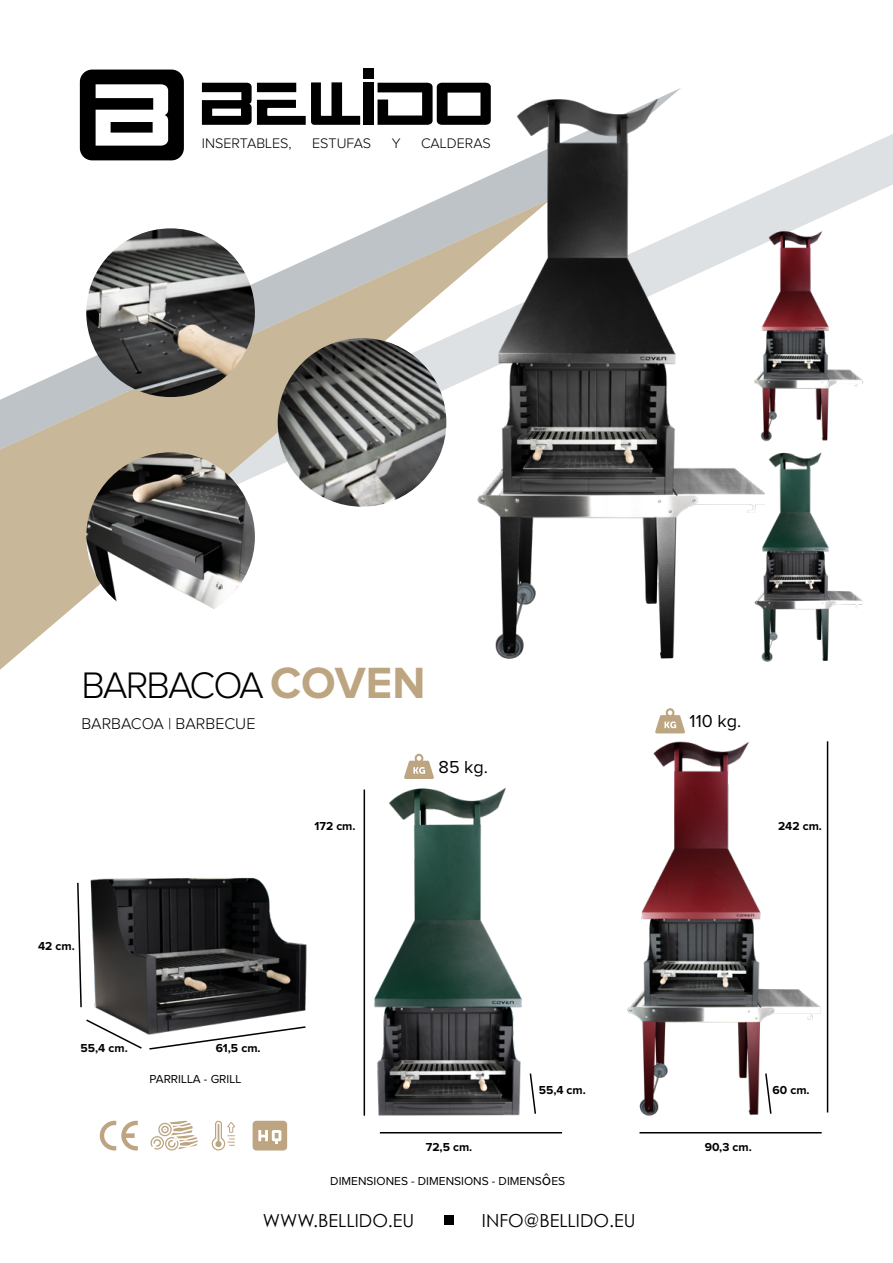
<style>
.page{position:relative;width:893px;height:1263px;background:#fff}
.page>*{position:absolute;margin:0;border:0;box-sizing:border-box;transform-origin:0 0}
.t1{font:300 38.25px "Proxima Nova";letter-spacing:-.05em;color:#000}
.t2{font:18px "Century Gothic";color:#000}
.t3{font:18px "Proxima Nova";color:#000}
.t4{font:300 16.05px "Proxima Nova";color:#000}
.t5{font:300 14.4px "Proxima Nova";color:#000}
.t6{font:700 12px "Proxima Nova";color:#000}
.t7{font:12px "Proxima Nova";color:#000}
.s1{font-weight:700;font-size:45.3px;color:#bca580}
.s2{font-size:16.5px}
</style>
<div class="page">
<svg style="left:765px;top:134px;width:128px;height:87px;fill:#dee1e3"></svg>
<svg style="left:0;top:199px;width:437px;height:470px"></svg>
<img style="left:363px;top:787px;width:199px;height:347px">
<img style="left:552px;top:733px;width:276px;height:391px">
<div style="left:80px;top:70px;width:104px;height:90px;background:#000;border-radius:12px"></div>
<svg style="left:96px;top:84px;width:72px;height:62px"></svg>
<svg style="left:202px;top:82px;width:158px;height:43px"></svg>
<svg style="left:377px;top:83px;width:60px;height:42px"></svg>
<div style="left:363px;top:82px;width:10px;height:43px;background:#000"></div>
<div style="left:363px;top:69px;width:10px;height:10px;background:#000"></div>
<hr style="left:827px;top:741px;width:1px;height:371px;background:#000">
<hr style="left:364px;top:789px;width:1px;height:327px;background:#000">
<svg style="left:764px;top:1072px;width:8px;height:43px"></svg>
<svg style="left:529px;top:1072px;width:8px;height:43px"></svg>
<div style="left:444px;top:1215px;width:10px;height:9px;background:#000"></div>
<img style="left:86px;top:228px;width:169px;height:169px;border-radius:84px">
<img style="left:278px;top:338px;width:168px;height:169px;border-radius:84px">
<img style="left:86px;top:452px;width:169px;height:169px;border-radius:84px">
<hr style="left:639px;top:1132px;width:183px;height:1px;background:#000">
<hr style="left:380px;top:1132px;width:182px;height:1px;background:#000">
<img style="left:90px;top:877px;width:217px;height:141px">
<svg style="left:77px;top:882px;width:5px;height:126px"></svg>
<svg style="left:86px;top:1018px;width:220px;height:32px"></svg>
<img style="left:437px;top:82px;width:328px;height:577px">
<img style="left:712px;top:451px;width:151px;height:211px">
<img style="left:712px;top:221px;width:151px;height:230px">
<svg style="left:151px;top:1121px;width:47px;height:29px"></svg>
<svg style="left:100px;top:1121px;width:38px;height:29px"></svg>
<svg style="left:212px;top:1121px;width:23px;height:29px"></svg>
<svg style="left:253px;top:1121px;width:34px;height:29px"></svg>
<svg style="left:655px;top:708px;width:30px;height:25px"></svg>
<svg style="left:404px;top:754px;width:30px;height:25px"></svg>
<p class="t5" style="left:202px;top:135px;width:91px">INSERTABLES,</p>
<p class="t5" style="left:312px;top:135px;width:61px">ESTUFAS</p>
<p class="t5" style="left:392px;top:135px;width:10px">Y</p>
<p class="t5" style="left:421px;top:135px;width:71px">CALDERAS</p>
<h1 class="t1" style="left:81px;top:664px;width:345px">BARBACOA <span class="s1">COVEN</span></h1>
<h3 class="t4" style="left:81px;top:714px;width:176px">BARBACOA | BARBECUE</h3>
<h2 class="t3" style="left:439px;top:757px;width:51px">85 kg.</h2>
<h2 class="t3" style="left:690px;top:711px;width:53px">110 kg.</h2>
<p class="t6" style="left:38px;top:939px;width:38px">42 cm.</p>
<p class="t6" style="left:81px;top:1041px;width:49px">55,4 cm.</p>
<p class="t6" style="left:216px;top:1041px;width:46px">61,5 cm.</p>
<p class="t7" style="left:150px;top:1073px;width:93px">PARRILLA - GRILL</p>
<p class="t6" style="left:315px;top:819px;width:43px">172 cm.</p>
<p class="t6" style="left:778px;top:819px;width:45px">242 cm.</p>
<p class="t6" style="left:539px;top:1083px;width:49px">55,4 cm.</p>
<p class="t6" style="left:773px;top:1083px;width:39px">60 cm.</p>
<p class="t6" style="left:426px;top:1140px;width:48px">72,5 cm.</p>
<p class="t6" style="left:705px;top:1140px;width:48px">90,3 cm.</p>
<p class="t7" style="left:330px;top:1175px;width:236px">DIMENSIONES - DIMENSIONS - DIMENS<span class="s2">ô</span>ES</p>
<h2 class="t2" style="left:263px;top:1209px;width:153px">WWW.BELLIDO.EU</h2>
<h2 class="t2" style="left:482px;top:1209px;width:155px">INFO@BELLIDO.EU</h2>
</div>
